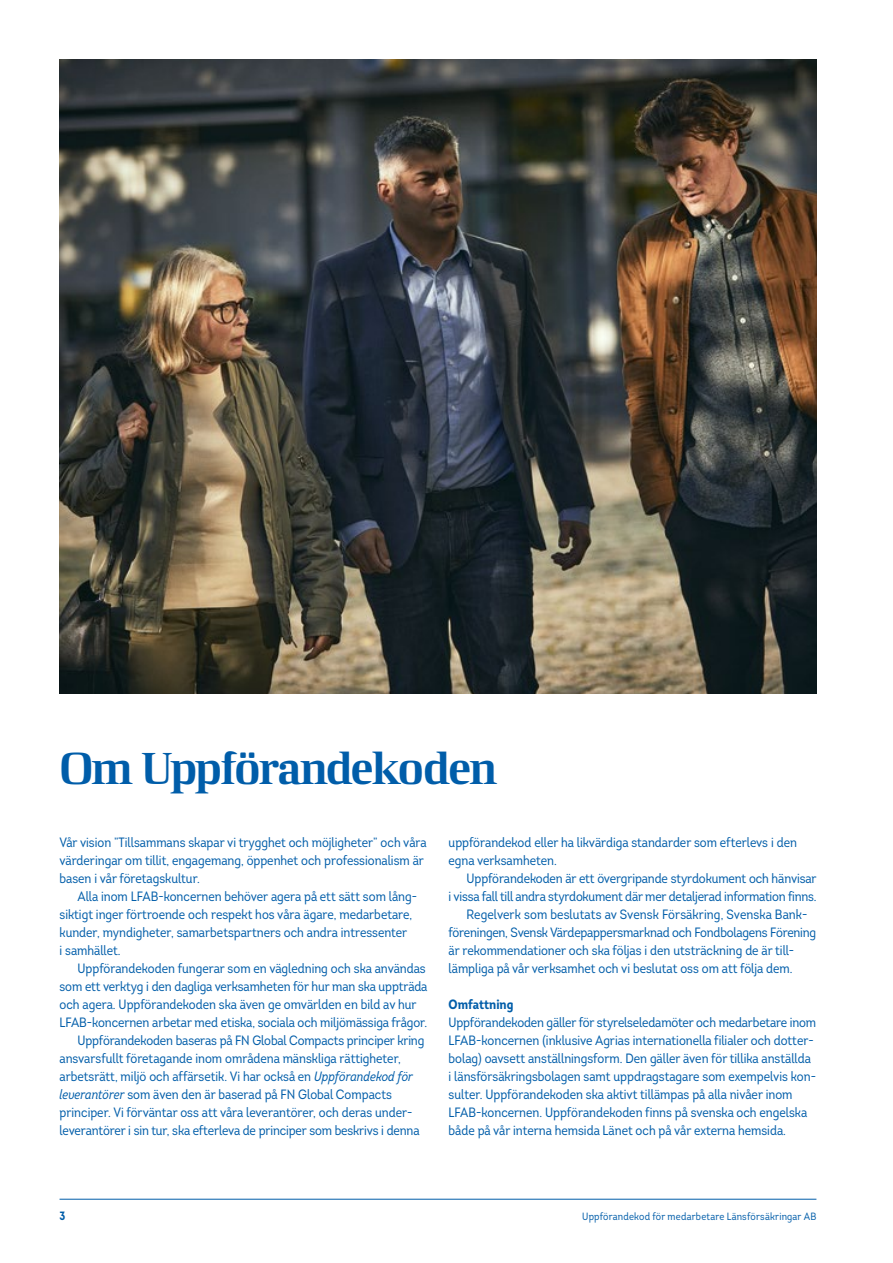
<style>
.page{position:relative;width:893px;height:1263px;background:#fff}
.page>*{position:absolute;margin:0;border:0;box-sizing:border-box;transform-origin:0 0}
.t1{font:45px "LF Rubrik 2";letter-spacing:-.04em;color:#005da9}
.t2{font:13.5px/18px "Intro Cond";color:#005da9}
.t3{font:700 13.5px "Intro Cond";color:#005da9}
.t4{font:700 12px "Intro Cond";color:#005da9}
.t5{font:10.5px "Intro Cond";letter-spacing:.02em;color:#005da9}
.s1{font-style:italic}
</style>
<div class="page">
<img style="left:60px;top:60px;width:756px;height:633px">
<hr style="left:60px;top:1199px;width:756px;height:1px;background:#005da9">
<h1 class="t1" style="left:60px;top:740px;width:439px">Om Uppförandekoden</h1>
<p class="t2" style="left:60px;top:833px;width:369px">Vår vision ”Tillsammans skapar vi trygghet och möjligheter” och våra värderingar om tillit, engagemang, öppenhet och professionalism är basen i vår företagskultur.</p>
<p class="t2" style="left:60px;top:887px;width:359px;text-indent:18px">Alla inom LFAB-koncernen behöver agera på ett sätt som lång&shy;siktigt inger förtroende och respekt hos våra ägare, medarbetare, kunder, myndigheter, samarbetspartners och andra intressenter<br>i samhället.</p>
<p class="t2" style="left:78px;top:959px;width:350px">Uppförandekoden fungerar som en vägledning och ska användas</p>
<p class="t2" style="left:60px;top:977px;width:369px">som ett verktyg i den dagliga verksamheten för hur man ska uppträda</p>
<p class="t2" style="left:60px;top:995px;width:359px">och agera. Uppförandekoden ska även ge omvärlden en bild av hur</p>
<p class="t2" style="left:60px;top:1013px;width:369px">LFAB-koncernen arbetar med etiska, sociala och miljömässiga frågor.</p>
<p class="t2" style="left:78px;top:1031px;width:348px">Uppförandekoden baseras på FN Global Compacts principer kring</p>
<p class="t2" style="left:60px;top:1049px;width:343px">ansvarsfullt företagande inom områdena mänskliga rättigheter,</p>
<p class="t2" style="left:60px;top:1067px;width:355px">arbetsrätt, miljö och affärsetik. Vi har också en <span class="s1">Uppförandekod för</span></p>
<p class="t2" style="left:60px;top:1085px;width:334px"><span class="s1">leverantörer</span> som även den är baserad på FN Global Compacts</p>
<p class="t2" style="left:60px;top:1103px;width:353px">principer. Vi förväntar oss att våra leverantörer, och deras under-</p>
<p class="t2" style="left:60px;top:1121px;width:361px">leverantörer i sin tur, ska efterleva de principer som beskrivs i denna</p>
<p class="t2" style="left:449px;top:833px;width:350px">uppförandekod eller ha likvärdiga standarder som efterlevs i den egna verksamheten.</p>
<p class="t2" style="left:467px;top:869px;width:352px">Uppförandekoden är ett övergripande styrdokument och hänvisar</p>
<p class="t2" style="left:449px;top:887px;width:369px">i vissa fall till andra styrdokument där mer detaljerad information finns.</p>
<p class="t2" style="left:467px;top:905px;width:342px">Regelverk som beslutats av Svensk Försäkring, Svenska Bank-</p>
<p class="t2" style="left:449px;top:923px;width:369px">föreningen, Svensk Värdepappersmarknad och Fondbolagens Förening</p>
<p class="t2" style="left:449px;top:941px;width:347px">är rekommendationer och ska följas i den utsträckning de är til -</p>
<p class="t2" style="left:449px;top:959px;width:345px">lämpliga på vår verksamhet och vi beslutat oss om att följa dem.</p>
<p class="t3" style="left:449px;top:996px;width:66px">Omfattning</p>
<p class="t2" style="left:449px;top:1013px;width:369px">Uppförandekoden gäller för styrelseledamöter och medarbetare inom LFAB-koncernen (inklusive Agrias internationella filialer och dotter&shy;bolag) oavsett anställningsform. Den gäller även för tillika anställda i länsförsäkringsbolagen samt uppdragstagare som exempelvis kon&shy;sulter. Uppförandekoden ska aktivt tillämpas på alla nivåer inom LFAB-koncernen. Uppförandekoden finns på svenska och engelska både på vår interna hemsida Länet och på vår externa hemsida.</p>
<p class="t4" style="left:60px;top:1208px;width:7px">3</p>
<p class="t5" style="left:582px;top:1210px;width:236px">Uppförandekod för medarbetare Länsförsäkringar AB</p>
</div>
